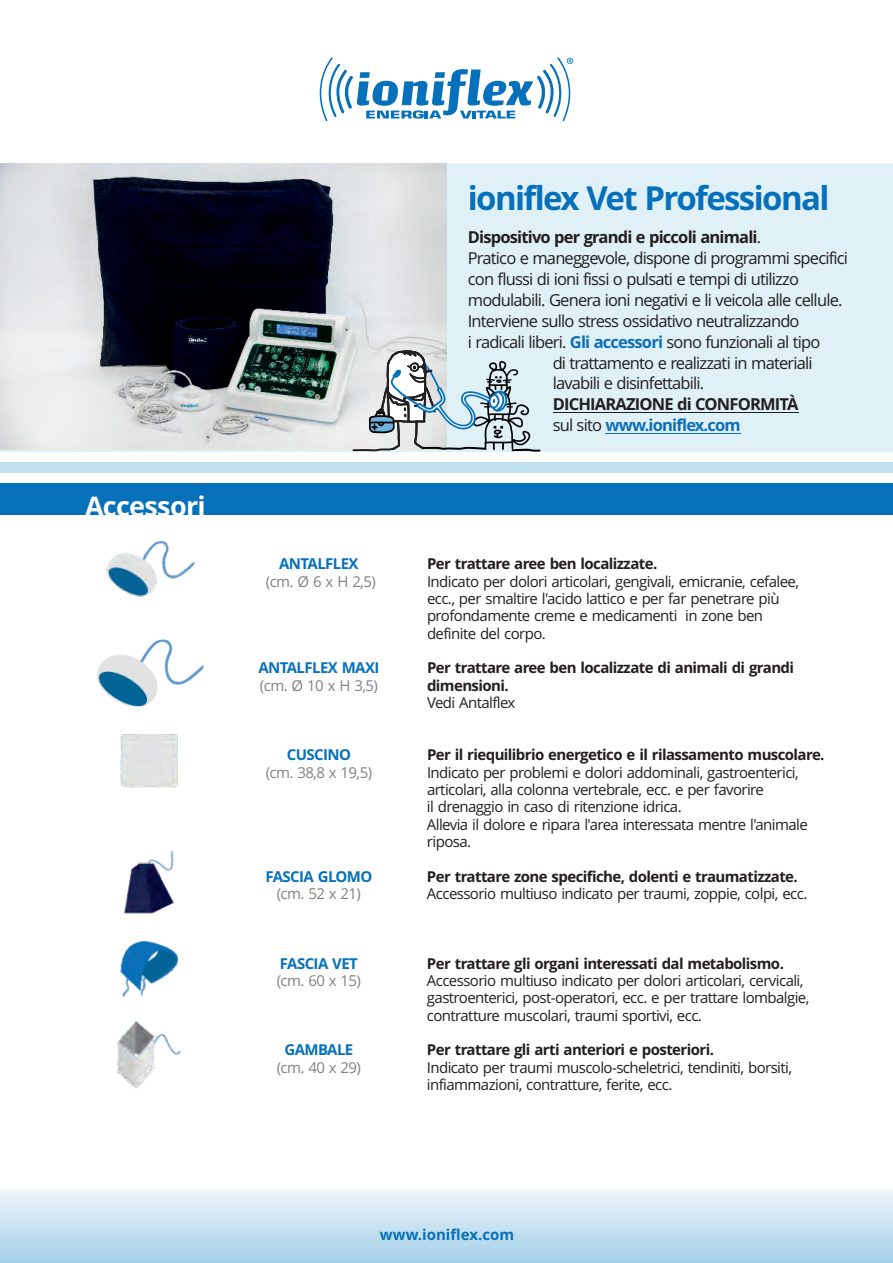
<style>
.page{position:relative;width:893px;height:1263px;background:#fff}
.page>*{position:absolute;margin:0;border:0;box-sizing:border-box;transform-origin:0 0}
.t1{font:700 33px "Open Sans";letter-spacing:-.05em;color:#0671ba}
.t2{font:700 27px "Open Sans";letter-spacing:-.025em;color:#fff}
.t3{font:16.5px "Open Sans";letter-spacing:-.05em;color:#231f20}
.t4{font:700 16.5px/20.9px "Open Sans";letter-spacing:-.05em;color:#231f20}
.t5{font:15px/17.4px "Open Sans";letter-spacing:-.04em;color:#231f20}
.t6{font:700 15px/17.4px "Open Sans";letter-spacing:-.04em;color:#231f20}
.t7{font:15px "Open Sans";letter-spacing:-.04em;color:#808285}
.t8{font:700 15px "Open Sans";letter-spacing:-.04em;color:#0671ba}
.t9{font:700 15px "Open Sans";color:#0671ba}
.s1{font-weight:400}
.s2{font-weight:700;color:#0e6fb7}
.s3{color:#0e6fb7}
</style>
<div class="page">
<div style="left:0;top:164px;width:893px;height:288px;background:#dff0f6"></div>
<img style="left:0;top:164px;width:446px;height:285px">
<svg style="left:353px;top:350px;width:187px;height:102px"></svg>
<hr style="left:553px;top:412px;width:245px;height:1px;background:#231f20">
<hr style="left:605px;top:433px;width:136px;height:1px;background:#0e6fb7">
<div style="left:0;top:483px;width:893px;height:32px;background:#0671ba"></div>
<div style="left:0;top:462px;width:893px;height:11px;background:#bfdfee"></div>
<img style="left:106px;top:541px;width:89px;height:56px">
<img style="left:97px;top:639px;width:107px;height:68px">
<img style="left:120px;top:734px;width:58px;height:54px">
<img style="left:124px;top:850px;width:50px;height:64px">
<img style="left:120px;top:941px;width:58px;height:57px">
<img style="left:117px;top:1021px;width:64px;height:68px">
<svg style="left:319px;top:57px;width:255px;height:64px"></svg>
<div style="left:0;top:1190px;width:893px;height:73px;background:linear-gradient(to bottom,#edf5fa,#a3cfe8)"></div>
<h2 class="t2" style="left:85px;top:495px;width:122px">Accessori</h2>
<h1 class="t1" style="left:468px;top:185px;width:363px">ioniflex Vet Professional</h1>
<p class="t4" style="left:468px;top:228px;width:295px">Dispositivo per grandi e piccoli animali<span class="s1">.</span></p>
<p class="t3" style="left:468px;top:251px;width:382px">Pratico e maneggevole, dispone di programmi specifici</p>
<p class="t3" style="left:468px;top:272px;width:333px">con flussi di ioni fissi o pulsati e tempi di utilizzo</p>
<p class="t3" style="left:468px;top:293px;width:376px">modulabili. Genera ioni negativi e li veicola alle cellule.</p>
<p class="t3" style="left:468px;top:314px;width:333px">Interviene sullo stress ossidativo neutralizzando</p>
<p class="t3" style="left:468px;top:335px;width:354px">i radicali liberi. <span class="s2">Gli accessori</span> sono funzionali al tipo</p>
<p class="t3" style="left:553px;top:356px;width:262px">di trattamento e realizzati in materiali</p>
<p class="t3" style="left:553px;top:377px;width:153px">lavabili e disinfettabili.</p>
<p class="t4" style="left:553px;top:396px;width:247px">DICHIARAZIONE di CONFORMITÀ <span class="s1">sul sito</span> <span class="s3">www.ioniflex.com</span></p>
<p class="t8" style="left:279px;top:558px;width:81px">ANTALFLEX</p>
<p class="t7" style="left:266px;top:575px;width:111px">(cm. Ø 6 x H 2,5)</p>
<p class="t8" style="left:258px;top:662px;width:123px">ANTALFLEX MAXI</p>
<p class="t7" style="left:260px;top:679px;width:119px">(cm. Ø 10 x H 3,5)</p>
<p class="t8" style="left:287px;top:749px;width:66px">CUSCINO</p>
<p class="t7" style="left:266px;top:766px;width:108px">(cm. 38,8 x 19,5)</p>
<p class="t8" style="left:265px;top:870px;width:109px">FASCIA GLOMO</p>
<p class="t7" style="left:277px;top:888px;width:86px">(cm. 52 x 21)</p>
<p class="t8" style="left:280px;top:957px;width:80px">FASCIA VET</p>
<p class="t7" style="left:277px;top:974px;width:86px">(cm. 60 x 15)</p>
<p class="t8" style="left:284px;top:1044px;width:70px">GAMBALE</p>
<p class="t7" style="left:277px;top:1061px;width:86px">(cm. 40 x 29)</p>
<p class="t6" style="left:427px;top:557px;width:232px">Per trattare aree ben localizzate.</p>
<p class="t5" style="left:427px;top:574px;width:374px">Indicato per dolori articolari, gengivali, emicranie, cefalee, ecc., per smaltire l'acido lattico e per far penetrare più profondamente creme e medicamenti in zone ben definite del corpo.</p>
<p class="t6" style="left:427px;top:661px;width:369px">Per trattare aree ben localizzate di animali di grandi dimensioni.</p>
<p class="t5" style="left:427px;top:695px;width:90px">Vedi Antalflex</p>
<p class="t6" style="left:427px;top:748px;width:399px">Per il riequilibrio energetico e il rilassamento muscolare.</p>
<p class="t5" style="left:427px;top:765px;width:382px">Indicato per problemi e dolori addominali, gastroenterici, articolari, alla colonna vertebrale, ecc. e per favorire<br>il drenaggio in caso di ritenzione idrica.<br>Allevia il dolore e ripara l'area interessata mentre l'animale riposa.</p>
<p class="t6" style="left:427px;top:869px;width:372px">Per trattare zone specifiche, dolenti e traumatizzate.</p>
<p class="t5" style="left:427px;top:886px;width:382px">Accessorio multiuso indicato per traumi, zoppie, colpi, ecc.</p>
<p class="t6" style="left:427px;top:956px;width:358px">Per trattare gli organi interessati dal metabolismo.</p>
<p class="t5" style="left:427px;top:973px;width:384px">Accessorio multiuso indicato per dolori articolari, cervicali, gastroenterici, post-operatori, ecc. e per trattare lombalgie, contratture muscolari, traumi sportivi, ecc.</p>
<p class="t6" style="left:427px;top:1043px;width:289px">Per trattare gli arti anteriori e posteriori.</p>
<p class="t5" style="left:427px;top:1060px;width:367px">Indicato per traumi muscolo-scheletrici, tendiniti, borsiti, infiammazioni, contratture, ferite, ecc.</p>
<p class="t9" style="left:380px;top:1228px;width:136px">www.ioniflex.com</p>
</div>
